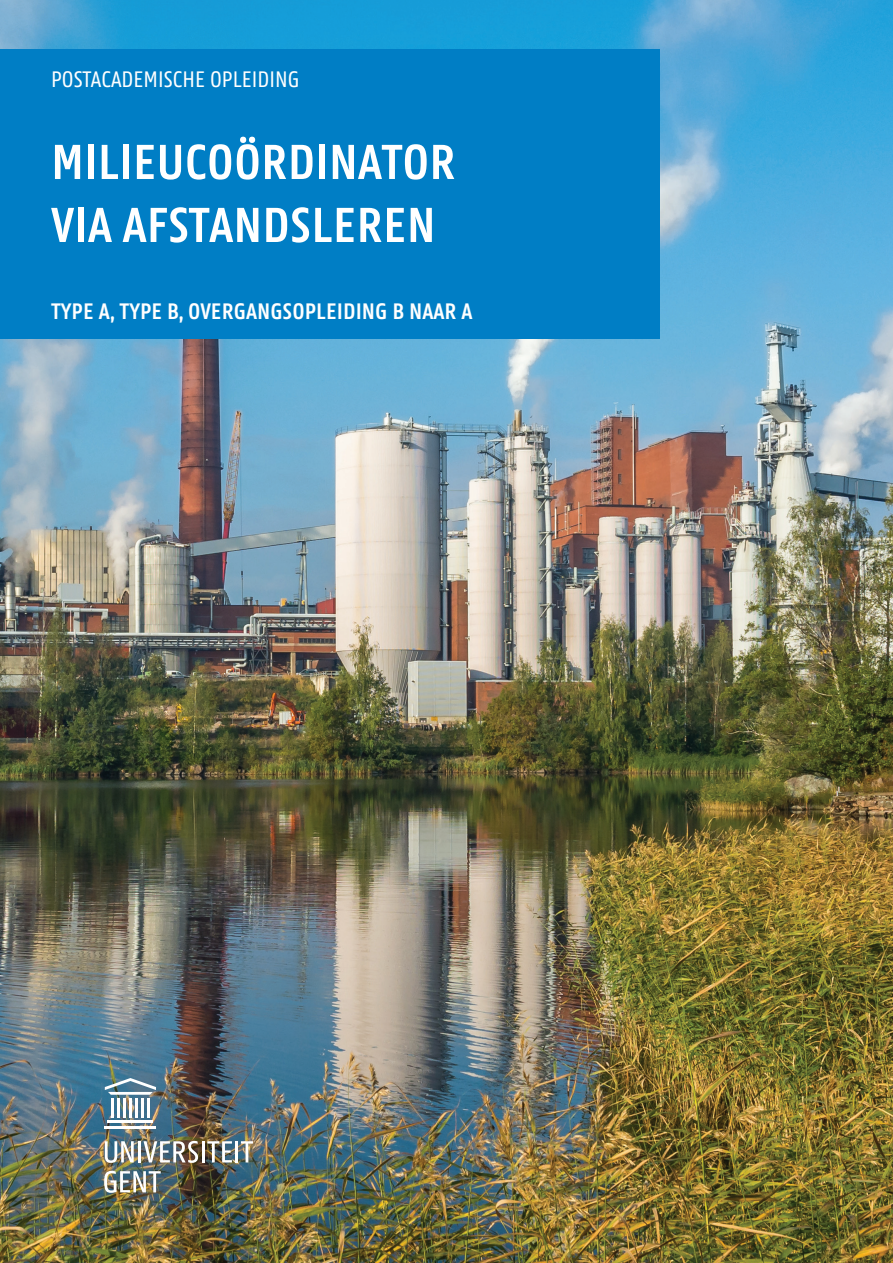
<style>
.page{position:relative;width:893px;height:1263px;background:#fff}
.page>*{position:absolute;margin:0;border:0;box-sizing:border-box;transform-origin:0 0}
.t1{font:600 52.5px/63px "U Gent Panno Text";color:#fff}
.t2{font:600 24px "U Gent Panno Text";color:#fff}
.t3{font:24px "U Gent Panno Text";color:#fff}
</style>
<div class="page">
<img style="left:0;top:0;width:893px;height:1263px">
<hr style="left:111px;top:1098px;width:3px;height:19px;background:#fff">
<hr style="left:117px;top:1098px;width:3px;height:19px;background:#fff">
<hr style="left:123px;top:1098px;width:3px;height:19px;background:#fff">
<hr style="left:129px;top:1098px;width:3px;height:19px;background:#fff">
<hr style="left:135px;top:1098px;width:3px;height:19px;background:#fff">
<hr style="left:141px;top:1098px;width:3px;height:19px;background:#fff">
<hr style="left:147px;top:1098px;width:3px;height:19px;background:#fff">
<hr style="left:105px;top:1126px;width:51px;height:3px;background:#fff">
<hr style="left:108px;top:1120px;width:45px;height:3px;background:#fff">
<svg style="left:105px;top:1078px;width:51px;height:17px"></svg>
<hr style="left:235px;top:1141px;width:3px;height:21px;background:#fff">
<hr style="left:202px;top:1141px;width:2px;height:21px;background:#fff">
<hr style="left:138px;top:1141px;width:3px;height:21px;background:#fff">
<svg style="left:104px;top:1171px;width:57px;height:22px"></svg>
<svg style="left:241px;top:1141px;width:12px;height:21px"></svg>
<svg style="left:207px;top:1141px;width:25px;height:21px"></svg>
<svg style="left:105px;top:1141px;width:29px;height:22px"></svg>
<svg style="left:144px;top:1141px;width:54px;height:22px"></svg>
<div style="left:0;top:49px;width:659px;height:290px;background:#007ec5"></div>
<p class="t3" style="left:51px;top:65px;width:211px">POSTACADEMISCHE OPLEIDING</p>
<h1 class="t1" style="left:51px;top:130px;width:406px">MILIEUCOÖRDINATOR<br>VIA AFSTANDSLEREN</h1>
<p class="t2" style="left:51px;top:296px;width:423px">TYPE A, TYPE B, OVE RGANGSOPLEIDING B NAAR A</p>
</div>
